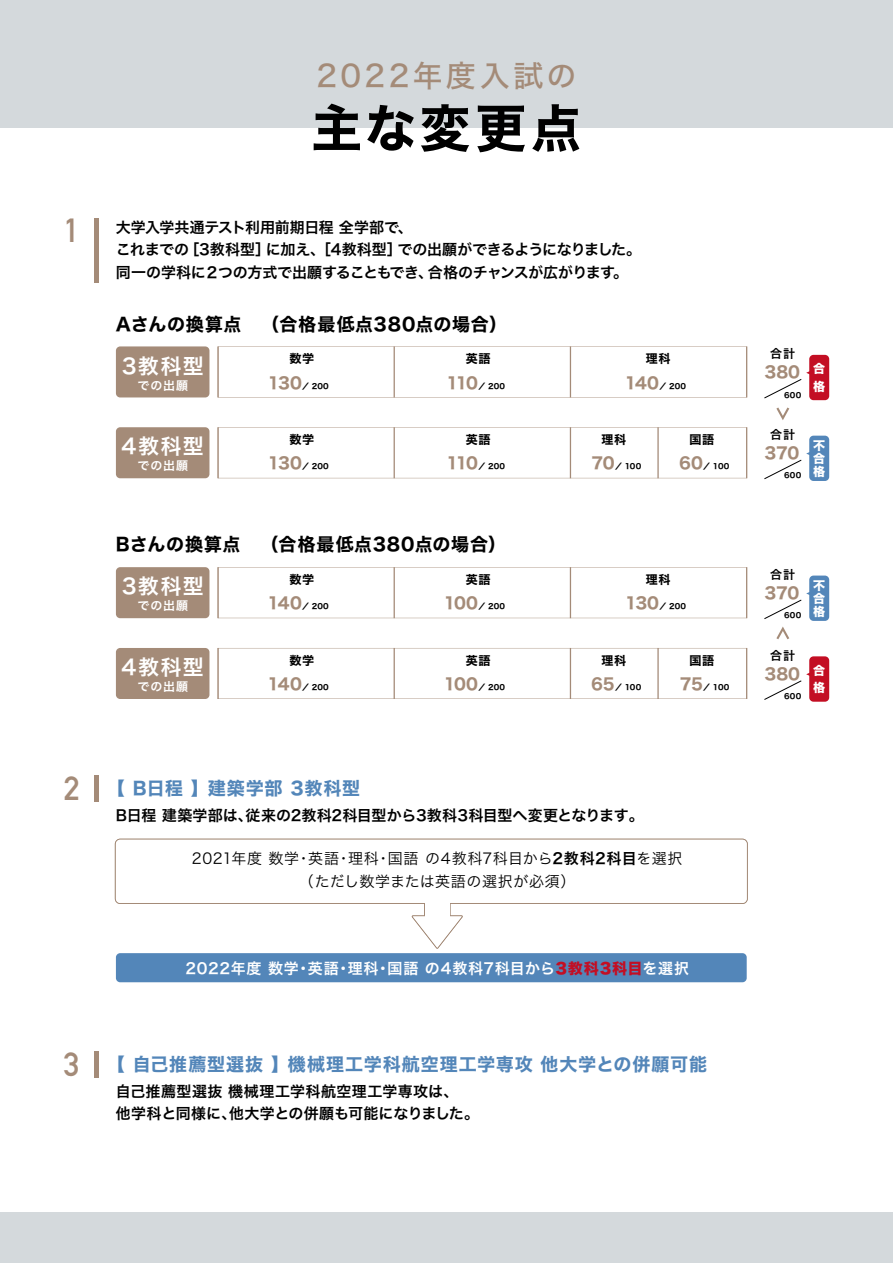
<style>
.page{position:relative;width:893px;height:1263px;background:#fff}
.page>*{position:absolute;margin:0;border:0;box-sizing:border-box;transform-origin:0 0}
.t1{font:51px "Hira Kaku Std N W7";letter-spacing:.08em;color:#000}
.t2{font:33px "DIN Mittelschrift Std";color:#a48b78}
.t3{font:30px "Hira Kaku Std N W5";letter-spacing:.11em;color:#a48b78}
.t4{font:21px "Hira Kaku Pro W6";letter-spacing:.065em;color:#fff}
.t5{font:18px "Hira Kaku Std N W7";letter-spacing:.05em;color:#5386b9}
.t6{font:18px "Hira Kaku Std N W7";letter-spacing:.04em;color:#000}
.t7{font:16.05px "Hira Kaku Std N W7";letter-spacing:-.01em;color:#a48b78}
.t8{font:15px/22.5px "Hira Kaku Pro W6";letter-spacing:-.01em;color:#000}
.t9{font:15px/22.5px "Hira Kaku Std N W3";letter-spacing:.04em;color:#000;text-align:center}
.t10{font:15px/22.5px "Hira Kaku Pro W6";letter-spacing:.02em;color:#000}
.t11{font:15px "Hira Kaku Std N W6";letter-spacing:.045em;color:#fff}
.t12{font:12px "Hira Kaku Std N W7";letter-spacing:.065em;color:#000}
.t13{font:12px "Hira Kaku Pro W6";letter-spacing:.08em;color:#fff}
.t14{font:12px/12.9px "Hira Kaku Std N W8";color:#fff}
.t15{font:12px "Hira Kaku Pro W6";letter-spacing:.085em;color:#000}
.t16{font:7.5px "Hira Kaku Std N W7";letter-spacing:.03em;color:#000}
.s1{font-size:16.05px;color:#a48b78}
.s2{font-family:"DIN Mittelschrift Std";font-size:33px;color:#a48b78}
.s3{font-family:"Hira Kaku Std N W6"}
.s4{font-family:"Hira Kaku Std N W8";color:#c30e23}
</style>
<div class="page">
<svg style="left:114px;top:838px;width:634px;height:111px"></svg>
<div style="left:0;top:0;width:893px;height:128px;background:#d4d9dc"></div>
<div style="left:0;top:1212px;width:893px;height:51px;background:#d4d9dc"></div>
<hr style="left:95px;top:218px;width:4px;height:64px;background:#a48b78">
<hr style="left:95px;top:775px;width:4px;height:26px;background:#a48b78">
<hr style="left:95px;top:1051px;width:4px;height:26px;background:#a48b78">
<div style="left:116px;top:346px;width:93px;height:51px;background:#a48b78;border-radius:4px"></div>
<svg style="left:219px;top:346px;width:527px;height:51px"></svg>
<div style="left:809px;top:355px;width:20px;height:45px;background:#c30e23;border-radius:4px"></div>
<svg style="left:764px;top:370px;width:47px;height:29px"></svg>
<hr style="left:570px;top:346px;width:1px;height:51px;background:#a48b78">
<hr style="left:746px;top:346px;width:1px;height:51px;background:#a48b78">
<hr style="left:394px;top:346px;width:1px;height:51px;background:#a48b78">
<hr style="left:217px;top:346px;width:2px;height:51px;background:#a48b78">
<div style="left:116px;top:427px;width:93px;height:51px;background:#a48b78;border-radius:4px"></div>
<svg style="left:219px;top:427px;width:527px;height:51px"></svg>
<div style="left:809px;top:436px;width:20px;height:45px;background:#5386b9;border-radius:4px"></div>
<svg style="left:764px;top:451px;width:47px;height:29px"></svg>
<hr style="left:570px;top:427px;width:1px;height:51px;background:#a48b78">
<hr style="left:746px;top:427px;width:1px;height:51px;background:#a48b78">
<hr style="left:394px;top:427px;width:1px;height:51px;background:#a48b78">
<hr style="left:217px;top:427px;width:2px;height:51px;background:#a48b78">
<svg style="left:776px;top:407px;width:14px;height:13px"></svg>
<hr style="left:657px;top:427px;width:2px;height:51px;background:#a48b78">
<div style="left:116px;top:567px;width:93px;height:51px;background:#a48b78;border-radius:4px"></div>
<svg style="left:219px;top:567px;width:527px;height:51px"></svg>
<div style="left:809px;top:656px;width:20px;height:46px;background:#c30e23;border-radius:4px"></div>
<hr style="left:570px;top:567px;width:1px;height:51px;background:#a48b78">
<hr style="left:746px;top:567px;width:1px;height:51px;background:#a48b78">
<hr style="left:394px;top:567px;width:1px;height:51px;background:#a48b78">
<hr style="left:217px;top:567px;width:2px;height:51px;background:#a48b78">
<div style="left:116px;top:648px;width:93px;height:51px;background:#a48b78;border-radius:4px"></div>
<svg style="left:764px;top:672px;width:47px;height:29px"></svg>
<svg style="left:219px;top:648px;width:527px;height:51px"></svg>
<div style="left:809px;top:576px;width:20px;height:45px;background:#5386b9;border-radius:4px"></div>
<hr style="left:570px;top:648px;width:1px;height:51px;background:#a48b78">
<hr style="left:746px;top:648px;width:1px;height:51px;background:#a48b78">
<hr style="left:394px;top:648px;width:1px;height:51px;background:#a48b78">
<hr style="left:217px;top:648px;width:2px;height:51px;background:#a48b78">
<svg style="left:764px;top:591px;width:53px;height:49px"></svg>
<hr style="left:657px;top:648px;width:2px;height:51px;background:#a48b78">
<div style="left:116px;top:953px;width:631px;height:29px;background:#5386b9;border-radius:4px"></div>
<h2 class="t2" style="left:64px;top:211px;width:17px">1</h2>
<h3 class="t3" style="left:316px;top:53px;width:262px">2022年度入試の</h3>
<h1 class="t1" style="left:311px;top:88px;width:272px">主な変更点</h1>
<p class="t8" style="left:116px;top:215px;width:527px">大学入学共通テスト利用前期日程 全学部で、<br>これまでの［3教科型］に加え、［4教科型］での出願ができるようになりました。同一の学科に２つの方式で出願することもでき、合格のチャンスが広がります。</p>
<p class="t6" style="left:116px;top:310px;width:393px">Aさんの換算点　（合格最低点380点の場合）</p>
<h3 class="t4" style="left:122px;top:347px;width:84px">3教科型</h3>
<p class="t13" style="left:137px;top:374px;width:52px">での出願</p>
<h3 class="t4" style="left:122px;top:427px;width:84px">4教科型</h3>
<p class="t13" style="left:137px;top:455px;width:52px">での出願</p>
<p class="t12" style="left:289px;top:349px;width:26px">数学</p>
<p class="t12" style="left:466px;top:349px;width:26px">英語</p>
<p class="t12" style="left:646px;top:349px;width:26px">理科</p>
<p class="t15" style="left:770px;top:343px;width:26px">合計</p>
<p class="t7" style="left:764px;top:360px;width:37px">380</p>
<p class="t16" style="left:784px;top:389px;width:19px">600</p>
<p class="t16" style="left:268px;top:380px;width:62px"><span class="s1">130</span>／ 200</p>
<p class="t16" style="left:446px;top:380px;width:60px"><span class="s1">110</span>／ 200</p>
<p class="t16" style="left:625px;top:380px;width:63px"><span class="s1">140</span>／ 200</p>
<p class="t12" style="left:289px;top:430px;width:26px">数学</p>
<p class="t12" style="left:466px;top:430px;width:26px">英語</p>
<p class="t12" style="left:601px;top:430px;width:26px">理科</p>
<p class="t15" style="left:770px;top:423px;width:26px">合計</p>
<p class="t12" style="left:689px;top:430px;width:26px">国語</p>
<p class="t7" style="left:764px;top:440px;width:36px">370</p>
<p class="t16" style="left:784px;top:470px;width:19px">600</p>
<p class="t16" style="left:268px;top:461px;width:62px"><span class="s1">130</span>／ 200</p>
<p class="t16" style="left:446px;top:461px;width:60px"><span class="s1">110</span>／ 200</p>
<p class="t16" style="left:679px;top:461px;width:52px"><span class="s1">60</span>／ 100</p>
<p class="t16" style="left:591px;top:461px;width:51px"><span class="s1">70</span>／ 100</p>
<p class="t14" style="left:813px;top:360px;width:13px;line-height:17.7px">合格</p>
<p class="t14" style="left:813px;top:439px;width:13px;text-align:justify">不合格</p>
<p class="t6" style="left:116px;top:530px;width:392px">Bさんの換算点　（合格最低点380点の場合）</p>
<h3 class="t4" style="left:122px;top:567px;width:84px">3教科型</h3>
<p class="t13" style="left:137px;top:595px;width:52px">での出願</p>
<h3 class="t4" style="left:122px;top:648px;width:84px">4教科型</h3>
<p class="t13" style="left:137px;top:676px;width:52px">での出願</p>
<p class="t12" style="left:289px;top:570px;width:26px">数学</p>
<p class="t12" style="left:466px;top:570px;width:26px">英語</p>
<p class="t12" style="left:646px;top:570px;width:26px">理科</p>
<p class="t16" style="left:268px;top:601px;width:63px"><span class="s1">140</span>／ 200</p>
<p class="t16" style="left:444px;top:601px;width:63px"><span class="s1">100</span>／ 200</p>
<p class="t16" style="left:625px;top:601px;width:62px"><span class="s1">130</span>／ 200</p>
<p class="t12" style="left:289px;top:651px;width:26px">数学</p>
<p class="t12" style="left:466px;top:651px;width:26px">英語</p>
<p class="t12" style="left:601px;top:651px;width:26px">理科</p>
<p class="t16" style="left:591px;top:681px;width:52px"><span class="s1">65</span>／ 100</p>
<p class="t12" style="left:689px;top:651px;width:26px">国語</p>
<p class="t16" style="left:268px;top:681px;width:63px"><span class="s1">140</span>／ 200</p>
<p class="t16" style="left:444px;top:681px;width:63px"><span class="s1">100</span>／ 200</p>
<p class="t16" style="left:680px;top:681px;width:51px"><span class="s1">75</span>／ 100</p>
<p class="t15" style="left:770px;top:563px;width:26px">合計</p>
<p class="t7" style="left:764px;top:580px;width:36px">370</p>
<p class="t16" style="left:784px;top:610px;width:19px">600</p>
<p class="t15" style="left:770px;top:644px;width:26px">合計</p>
<p class="t7" style="left:764px;top:661px;width:37px">380</p>
<p class="t16" style="left:784px;top:690px;width:19px">600</p>
<p class="t14" style="left:813px;top:579px;width:13px;text-align:justify">不合格</p>
<p class="t14" style="left:813px;top:662px;width:13px;line-height:17.7px">合格</p>
<p class="t5" style="left:64px;top:774px;width:298px"><span class="s2">2</span> 【 B日程 】建築学部 3教科型</p>
<p class="t8" style="left:116px;top:803px;width:529px">B日程 建築学部は、従来の2教科2科目型から3教科3科目型へ変更となります。</p>
<p class="t9" style="left:192px;top:847px;width:492px">2021年度 数学・英語・理科・国語 の4教科7科目から<span class="s3">2教科2科目</span>を選択（ただし数学または英語の選択が必須）</p>
<p class="t11" style="left:185px;top:956px;width:505px">2022年度 数学・英語・理科・国語 の4教科7科目から<span class="s4">3教科3科目</span>を選択</p>
<p class="t5" style="left:64px;top:1050px;width:645px"><span class="s2">3</span> 【 自己推薦型選抜 】機械理工学科航空理工学専攻 他大学との併願可能</p>
<p class="t10" style="left:116px;top:1079px;width:365px">自己推薦型選抜 機械理工学科航空理工学専攻は、<br>他学科と同様に、他大学との併願も可能になりました。</p>
</div>
